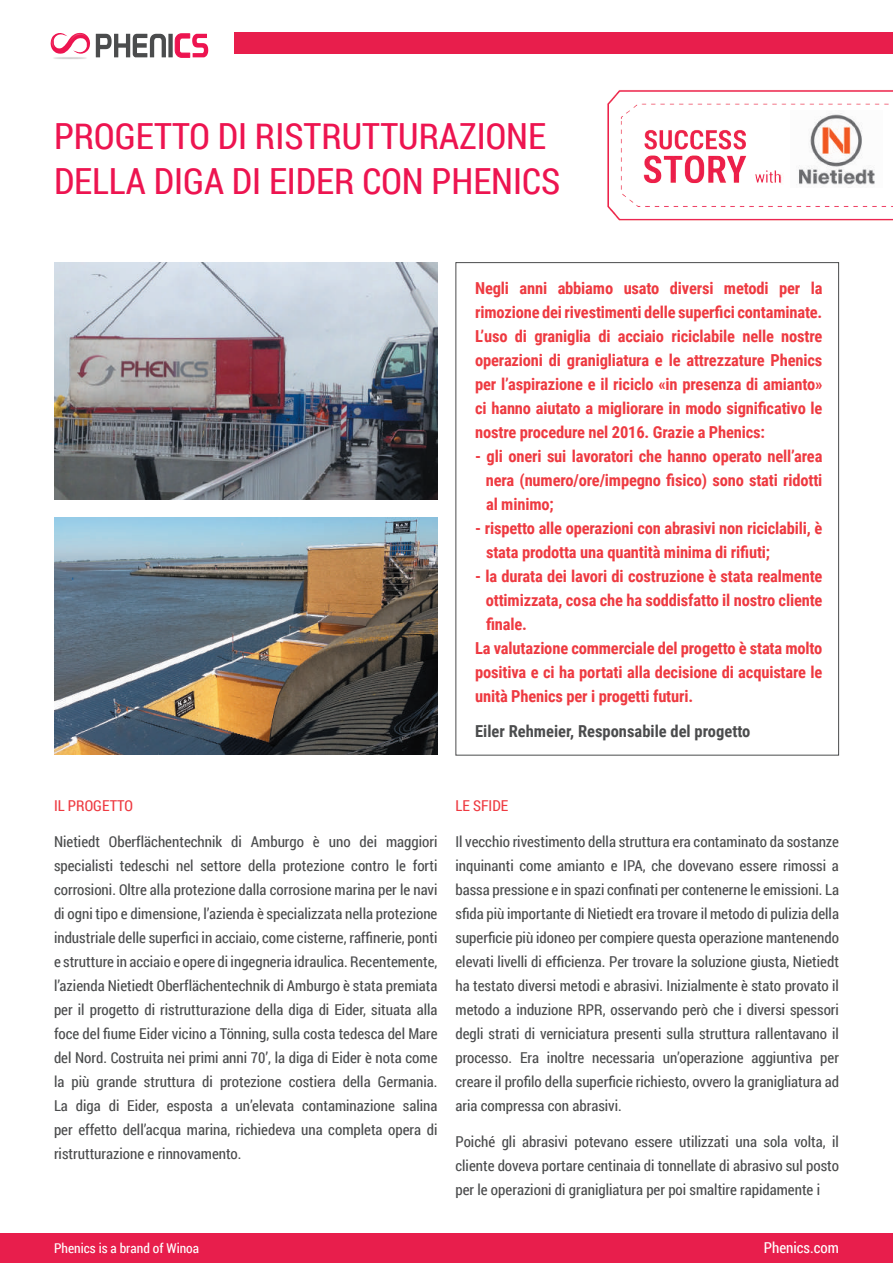
<style>
.page{position:relative;width:893px;height:1263px;background:#fff}
.page>*{position:absolute;margin:0;border:0;box-sizing:border-box;transform-origin:0 0}
.t1{font:36px "Roboto Condensed";color:#ed1450}
.t2{font:700 16.5px/24px "Roboto Condensed";letter-spacing:-.01em;color:#ee3a41;text-align:justify}
.t3{font:700 16.5px "Roboto Condensed";color:#4b4c4d}
.t4{font:15px/24px "Roboto Condensed";color:#4b4c4d;text-align:justify}
.t5{font:15px "Roboto Condensed";color:#ee3a41}
.t6{font:15px "Roboto Condensed";color:#fff}
.t7{font:13.5px "Roboto Condensed";color:#fff}
</style>
<div class="page">
<img style="left:54px;top:517px;width:383px;height:238px">
<img style="left:54px;top:263px;width:383px;height:237px">
<div style="left:235px;top:33px;width:658px;height:21px;background:#e81e4c"></div>
<div style="left:0;top:1233px;width:893px;height:30px;background:#e81e4c"></div>
<div style="left:168px;top:34px;width:5px;height:23px;background:#4b4c4d"></div>
<svg style="left:175px;top:34px;width:33px;height:24px"></svg>
<svg style="left:50px;top:32px;width:116px;height:26px"></svg>
<img style="left:50px;top:50px;width:44px;height:9px">
<img style="left:607px;top:90px;width:286px;height:131px">
<div style="left:784px;top:110px;width:109px;height:87px;background:#fff"></div>
<img style="left:799px;top:113px;width:76px;height:72px">
<h1 class="t1" style="left:54px;top:111px;width:40px">PROGETTO</h1>
<h1 class="t1" style="left:218px;top:111px;width:326px">DI RISTRUTTURAZIONE</h1>
<h1 class="t1" style="left:54px;top:156px;width:19px">DELL</h1>
<h1 class="t1" style="left:126px;top:156px;width:190px">A DIGA DI EIDER</h1>
<h1 class="t1" style="left:362px;top:156px;width:197px">CON PHENICS</h1>
<p class="t2" style="left:475px;top:276px;width:349px">Negli anni abbiamo usato diversi metodi per la rimozione dei rivestimenti delle superfici contaminate.<br>L’uso di graniglia di acciaio riciclabile nelle nostre operazioni di granigliatura e le attrezzature Phenics per l’aspirazione e il riciclo «in presenza di amianto» ci hanno aiutato a migliorare in modo significativo le nostre procedure nel 2016. Grazie a Phenics:</p>
<p class="t2" style="left:486px;top:444px;width:338px;text-indent:-11px">- gli oneri sui lavoratori che hanno operato nell’area nera (numero/ore/impegno fisico) sono stati ridotti al minimo;</p>
<p class="t2" style="left:486px;top:516px;width:338px;text-indent:-11px">- rispetto alle operazioni con abrasivi non riciclabili, è stata prodotta una quantità minima di rifiuti;</p>
<p class="t2" style="left:475px;top:564px;width:349px">- la durata dei lavori di costruzione è stata realmente</p>
<p class="t2" style="left:486px;top:588px;width:338px">ottimizzata, cosa che ha soddisfatto il nostro cliente</p>
<p class="t2" style="left:486px;top:612px;width:42px">finale.</p>
<p class="t2" style="left:475px;top:636px;width:349px">La valutazione commerciale del progetto è stata molto</p>
<p class="t2" style="left:475px;top:660px;width:349px">positiva e ci ha portati alla decisione di acquistare le</p>
<p class="t2" style="left:475px;top:684px;width:220px">unità Phenics per i progetti futuri.</p>
<p class="t3" style="left:475px;top:719px;width:277px">Eiler Rehmeier, Responsabile del progetto</p>
<p class="t5" style="left:54px;top:795px;width:80px">Il progetto</p>
<p class="t4" style="left:54px;top:829px;width:385px">Nietiedt Oberflächentechnik di Amburgo è uno dei maggiori specialisti tedeschi nel settore della protezione contro le forti corrosioni. Oltre alla protezione dalla corrosione marina per le navi di ogni tipo e dimensione, l’azienda è specializzata nella protezione industriale delle superfici in acciaio, come cisterne, raffinerie, ponti e strutture in acciaio e opere di ingegneria idraulica. Recentemente, l’azienda Nietiedt Oberflächentechnik di Amburgo è stata premiata per il progetto di ristrutturazione della diga di Eider, situata alla foce del fiume Eider vicino a Tönning, sulla costa tedesca del Mare del Nord. Costruita nei primi anni 70’, la diga di Eider è nota come la più grande struttura di protezione costiera della Germania.<br>La diga di Eider, esposta a un’elevata contaminazione salina per effetto dell’acqua marina, richiedeva una completa opera di ristrutturazione e rinnovamento.</p>
<p class="t5" style="left:455px;top:795px;width:54px">Le sfide</p>
<p class="t4" style="left:455px;top:829px;width:385px">Il vecchio rivestimento della struttura era contaminato da sostanze inquinanti come amianto e IPA, che dovevano essere rimossi a bassa pressione e in spazi confinati per contenerne le emissioni. La sfida più importante di Nietiedt era trovare il metodo di pulizia della superficie più idoneo per compiere questa operazione mantenendo elevati livelli di efficienza. Per trovare la soluzione giusta, Nietiedt ha testato diversi metodi e abrasivi. Inizialmente è stato provato il metodo a induzione RPR, osservando però che i diversi spessori degli strati di verniciatura presenti sulla struttura rallentavano il processo. Era inoltre necessaria un’operazione aggiuntiva per creare il profilo della superficie richiesto, ovvero la granigliatura ad aria compressa con abrasivi.</p>
<p class="t4" style="left:455px;top:1129px;width:385px">Poiché gli abrasivi potevano essere utilizzati una sola volta, il cliente doveva portare centinaia di tonnellate di abrasivo sul posto per le operazioni di granigliatura per poi smaltire rapidamente i</p>
<p class="t7" style="left:54px;top:1239px;width:147px">Phenics is a brand of Winoa</p>
<p class="t6" style="left:764px;top:1238px;width:77px">Phenics.com</p>
</div>
